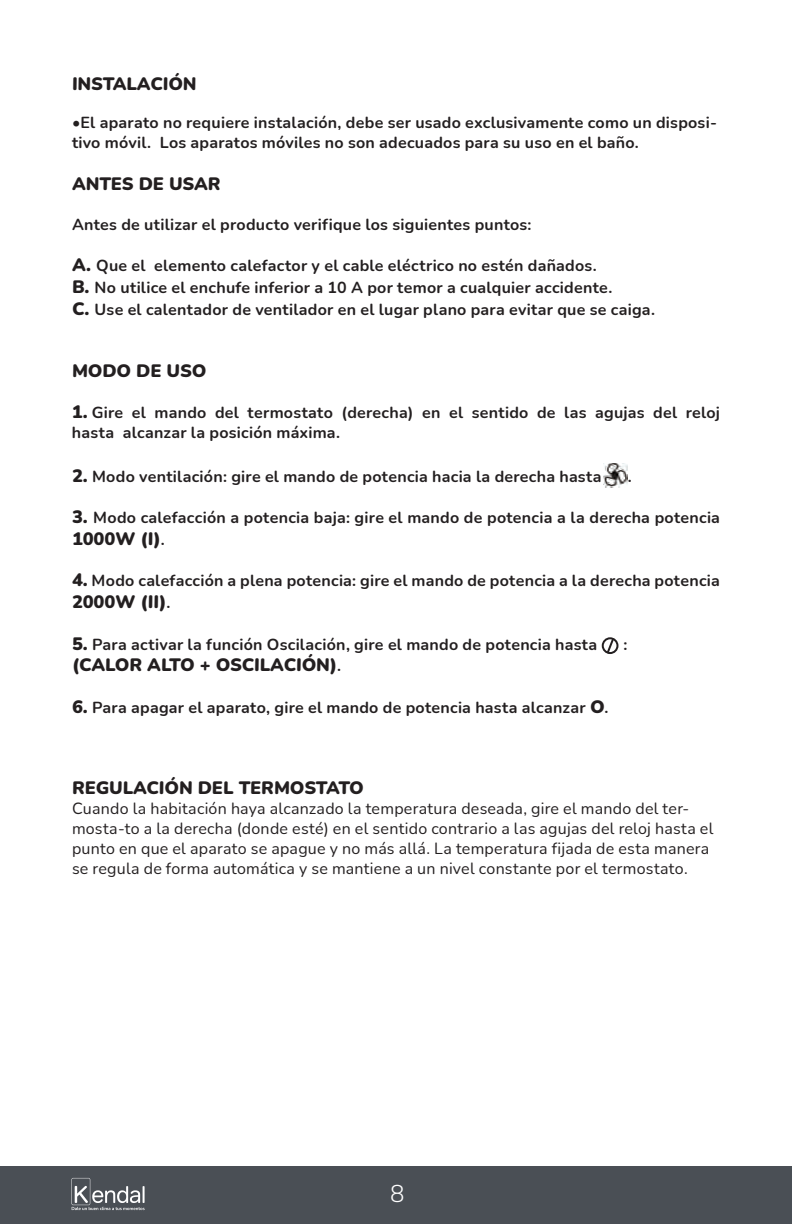
<style>
.page{position:relative;width:792px;height:1224px;background:#fff}
.page>*{position:absolute;margin:0;border:0;box-sizing:border-box;transform-origin:0 0}
.t1{font:300 24px "Nunito";color:#fff}
.t2{font:900 18px "Nunito";letter-spacing:-.04em;color:#231f20}
.t3{font:700 16px/20px "Nunito";letter-spacing:.015em;color:#231f20}
.t4{font:16px/20px "Nunito";letter-spacing:.015em;color:#231f20}
.s1{font-weight:900}
.s2{font-weight:900;font-size:18px}
.s3{font-weight:700;font-size:16px}
</style>
<div class="page">
<div style="left:0;top:1166px;width:792px;height:58px;background:#4a4f55"></div>
<svg style="left:71px;top:1178px;width:74px;height:32px"></svg>
<img style="left:604px;top:463px;width:24px;height:24px">
<div style="left:602px;top:637px;width:16px;height:17px;border:2px solid #231f20;border-radius:50%"></div>
<svg style="left:605px;top:637px;width:11px;height:17px"></svg>
<p class="t2" style="left:72px;top:71px;width:126px">INSTALACIÓN</p>
<p class="t3" style="left:72px;top:112px;width:647px"><span class="s1">•</span>El aparato no requiere instalación, debe ser usado exclusivamente como un disposi&shy;tivo móvil. Los aparatos móviles no son adecuados para su uso en el baño.</p>
<p class="t2" style="left:72px;top:171px;width:150px">ANTES DE USAR</p>
<p class="t3" style="left:72px;top:214px;width:461px">Antes de utilizar el producto verifique los siguientes puntos:</p>
<p class="t3" style="left:72px;top:255px;width:526px"><span class="s2">A.</span> Que el elemento calefactor y el cable eléctrico no estén dañados.</p>
<p class="t3" style="left:72px;top:277px;width:542px"><span class="s2">B.</span> No utilice el enchufe inferior a 10 A por temor a cualquier accidente.</p>
<p class="t3" style="left:72px;top:298px;width:585px"><span class="s2">C.</span> Use el calentador de ventilador en el lugar plano para evitar que se caiga.</p>
<p class="t2" style="left:72px;top:358px;width:136px">MODO DE USO</p>
<p class="t3" style="left:72px;top:402px;width:650px"><span class="s2">1.</span> Gire el mando del termostato (derecha) en el sentido de las agujas del reloj hasta alcanzar la posición máxima.</p>
<p class="t3" style="left:72px;top:465px;width:531px"><span class="s2">2.</span> Modo ventilación: gire el mando de potencia hacia la derecha hasta</p>
<p class="t3" style="left:628px;top:465px;width:5px">.</p>
<p class="t3" style="left:72px;top:507px;width:650px"><span class="s2">3.</span> Modo calefacción a potencia baja: gire el mando de potencia a la derecha potencia</p>
<p class="t2" style="left:72px;top:526px;width:94px">1000W (I)<span class="s3">.</span></p>
<p class="t3" style="left:72px;top:570px;width:649px"><span class="s2">4.</span> Modo calefacción a plena potencia: gire el mando de potencia a la derecha potencia</p>
<p class="t2" style="left:72px;top:589px;width:100px">2000W (II)<span class="s3">.</span></p>
<p class="t3" style="left:72px;top:633px;width:527px"><span class="s2">5.</span> Para activar la función Oscilación, gire el mando de potencia hasta</p>
<p class="t3" style="left:623px;top:633px;width:5px">:</p>
<p class="t2" style="left:72px;top:652px;width:271px">(CALOR ALTO + OSCILACIÓN)<span class="s3">.</span></p>
<p class="t3" style="left:72px;top:697px;width:538px"><span class="s2">6.</span> Para apagar el aparato, gire el mando de potencia hasta alcanzar <span class="s2">O</span>.</p>
<p class="t2" style="left:72px;top:775px;width:294px">REGULACIÓN DEL TERMOSTATO</p>
<p class="t4" style="left:72px;top:798px;width:643px">Cuando la habitación haya alcanzado la temperatura deseada, gire el mando del ter&shy;mosta-to a la derecha (donde esté) en el sentido contrario a las agujas del reloj hasta el punto en que el aparato se apague y no más allá. La temperatura fijada de esta manera se regula de forma automática y se mantiene a un nivel constante por el termostato.</p>
<h1 class="t1" style="left:390px;top:1177px;width:16px">8</h1>
</div>
